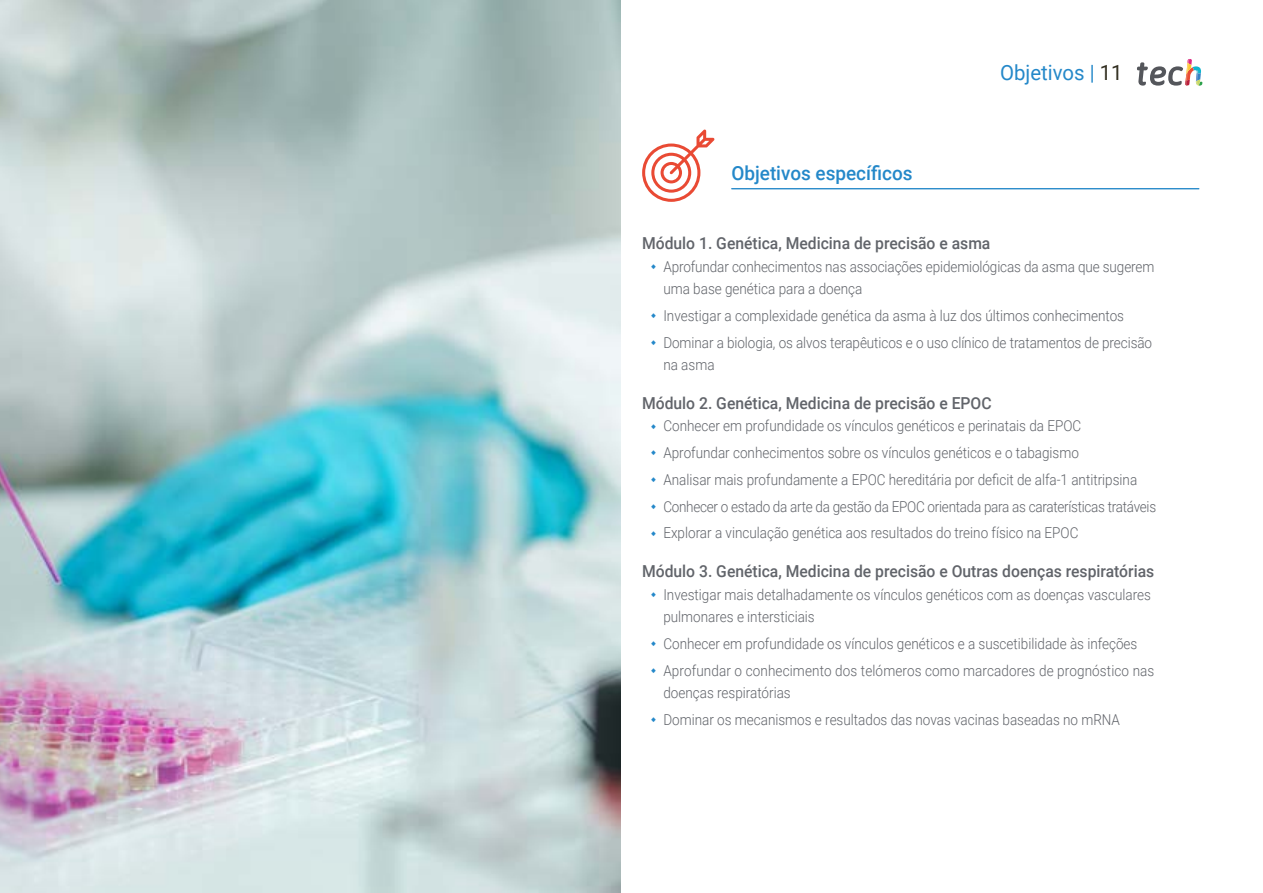
<style>
.page{position:relative;width:1263px;height:893px;background:#fff}
.page>*{position:absolute;margin:0;border:0;box-sizing:border-box;transform-origin:0 0}
.t1{font:21px "Roboto";color:#2488c9}
.t2{font:500 19.5px "Roboto";color:#2488c9}
.t3{font:500 16.5px "Roboto";color:#61646a;scale:.95 1}
.t4{font:300 15px/26.7px "Roboto";color:#61646a;scale:.9 1}
.s1{color:#312e20}
</style>
<div class="page">
<svg style="left:642px;top:129px;width:72px;height:73px"></svg>
<hr style="left:731px;top:188px;width:468px;height:1px;background:#2488c9">
<svg style="left:1137px;top:59px;width:65px;height:27px"></svg>
<img style="left:0;top:0;width:621px;height:893px">
<h2 class="t2" style="left:731px;top:160px;width:183px">Objetivos específicos</h2>
<h1 class="t1" style="left:1000px;top:57px;width:124px">Objetivos | <span class="s1">11</span></h1>
<p class="t3" style="left:642px;top:232px;width:368px">Módulo 1. Genética, Medicina de precisão e asma</p>
<p class="t4" style="left:663px;top:255px;width:547px;line-height:22.5px">Aprofundar conhecimentos nas associações epidemiológicas da asma que sugerem uma base genética para a doença</p>
<p class="t4" style="left:663px;top:302px;width:545px">Investigar a complexidade genética da asma à luz dos últimos conhecimentos<br>Dominar a biologia, os alvos terapêuticos e o uso clínico de tratamentos de precisão</p>
<p class="t4" style="left:663px;top:351px;width:58px">na asma</p>
<p class="t3" style="left:642px;top:392px;width:369px">Módulo 2. Genética, Medicina de precisão e EPOC</p>
<p class="t4" style="left:663px;top:412px;width:549px">Conhecer em profundidade os vínculos genéticos e perinatais da EPOC<br>Aprofundar conhecimentos sobre os vínculos genéticos e o tabagismo<br>Analisar mais profundamente a EPOC hereditária por deficit de alfa-1 antitripsina Conhecer o estado da arte da gestão da EPOC orientada para as caraterísticas tratáveis Explorar a vinculação genética aos resultados do treino físico na EPOC</p>
<p class="t3" style="left:642px;top:560px;width:541px">Módulo 3. Genética, Medicina de precisão e Outras doenças respiratórias</p>
<p class="t4" style="left:663px;top:582px;width:543px;line-height:22.5px">Investigar mais detalhadamente os vínculos genéticos com as doenças vasculares pulmonares e intersticiais</p>
<p class="t4" style="left:663px;top:630px;width:547px">Conhecer em profundidade os vínculos genéticos e a suscetibilidade às infeções<br>Aprofundar o conhecimento dos telómeros como marcadores de prognóstico nas</p>
<p class="t4" style="left:663px;top:679px;width:509px">doenças respiratórias<br>Dominar os mecanismos e resultados das novas vacinas baseadas no mRNA</p>
</div>
